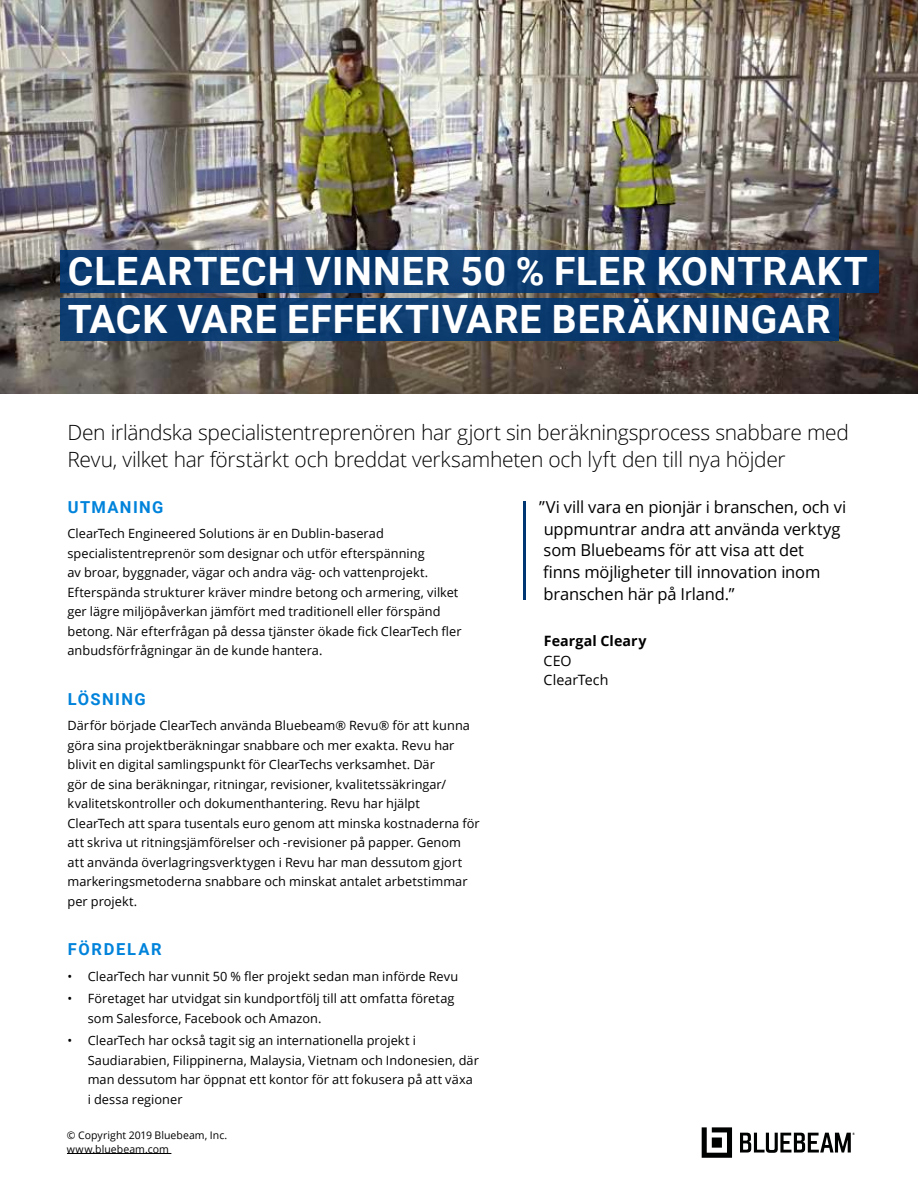
<style>
.page{position:relative;width:918px;height:1188px;background:#fff}
.page>*{position:absolute;margin:0;border:0;box-sizing:border-box;transform-origin:0 0}
.t1{font:700 39px/48px "Roboto";letter-spacing:.025em;color:#fff}
.t2{font:300 21px/27px "Open Sans";letter-spacing:-.015em;color:#000}
.t3{font:16.5px/21.8px "Open Sans";letter-spacing:-.01em;color:#000}
.t4{font:700 16.5px "Roboto";letter-spacing:.085em;color:#0083db}
.t5{font:700 16.5px "Roboto";letter-spacing:.105em;color:#0083db}
.t6{font:700 14.25px "Open Sans";letter-spacing:.005em;color:#000}
.t7{font:14.25px/19.5px "Open Sans";letter-spacing:.01em;color:#000}
.t8{font:12.75px/19.5px "Open Sans";letter-spacing:.005em;color:#000}
.t9{font:10.5px/13.5px "Open Sans";letter-spacing:.005em;color:#000}
</style>
<div class="page">
<hr style="left:67px;top:1153px;width:104px;height:1px;background:#000">
<svg style="left:702px;top:1127px;width:30px;height:31px"></svg>
<svg style="left:740px;top:1133px;width:115px;height:20px"></svg>
<img style="left:0;top:0;width:918px;height:393px">
<div style="left:60px;top:250px;width:819px;height:42px;background:#0b3a6e"></div>
<div style="left:60px;top:298px;width:779px;height:42px;background:#0a396d"></div>
<hr style="left:523px;top:501px;width:2px;height:99px;background:#003671">
<h1 class="t1" style="left:68px;top:246px;width:802px">CLEARTECH VINNER 50 % FLER KONTRAKT<br>TACK VARE EFFEKTIVARE BERÄKNINGAR</h1>
<h2 class="t2" style="left:68px;top:420px;width:783px">Den irländska specialistentreprenören har gjort sin beräkningsprocess snabbare med<br>Revu, vilket har förstärkt och breddat verksamheten och lyft den till nya höjder</h2>
<p class="t4" style="left:68px;top:495px;width:97px">UTMANING</p>
<p class="t8" style="left:68px;top:525px;width:396px">ClearTech Engineered Solutions är en Dublin-baserad specialistentreprenör som designar och utför efterspänning<br>av broar, byggnader, vägar och andra väg- och vattenprojekt.<br>Efterspända strukturer kräver mindre betong och armering, vilket ger lägre miljöpåverkan jämfört med traditionell eller förspänd betong. När efterfrågan på dessa tjänster ökade fick ClearTech fler anbudsförfrågningar än de kunde hantera.</p>
<p class="t4" style="left:68px;top:687px;width:79px">LÖSNING</p>
<p class="t8" style="left:68px;top:717px;width:414px">Därför började ClearTech använda Bluebeam® Revu® för att kunna göra sina projektberäkningar snabbare och mer exakta. Revu har blivit en digital samlingspunkt för ClearTechs verksamhet. Där<br>gör de sina beräkningar, ritningar, revisioner, kvalitetssäkringar/ kvalitetskontroller och dokumenthantering. Revu har hjälpt ClearTech att spara tusentals euro genom att minska kostnaderna för att skriva ut ritningsjämförelser och -revisioner på papper. Genom att använda överlagringsverktygen i Revu har man dessutom gjort markeringsmetoderna snabbare och minskat antalet arbetstimmar per projekt.</p>
<p class="t5" style="left:68px;top:938px;width:96px">FÖRDELAR</p>
<p class="t8" style="left:68px;top:967px;width:392px">• ClearTech har vunnit 50 % fler projekt sedan man införde Revu</p>
<p class="t8" style="left:88px;top:990px;width:368px;text-indent:-20px">• Företaget har utvidgat sin kundportfölj till att omfatta företag som Salesforce, Facebook och Amazon.</p>
<p class="t8" style="left:88px;top:1032px;width:393px;text-indent:-20px">• ClearTech har också tagit sig an internationella projekt i Saudiarabien, Filippinerna, Malaysia, Vietnam och Indonesien, där man dessutom har öppnat ett kontor för att fokusera på att växa i dessa regioner</p>
<p class="t9" style="left:67px;top:1129px;width:162px">© Copyright 2019 Bluebeam, Inc. www.bluebeam.com</p>
<p class="t3" style="left:539px;top:497px;width:309px">”Vi vill vara en pionjär i branschen, och vi uppmuntrar andra att använda verktyg som Bluebeams för att visa att det<br>finns möjligheter till innovation inom branschen här på Irland.”</p>
<p class="t6" style="left:544px;top:636px;width:104px">Feargal Cleary</p>
<p class="t7" style="left:544px;top:652px;width:66px">CEO<br>ClearTech</p>
</div>
